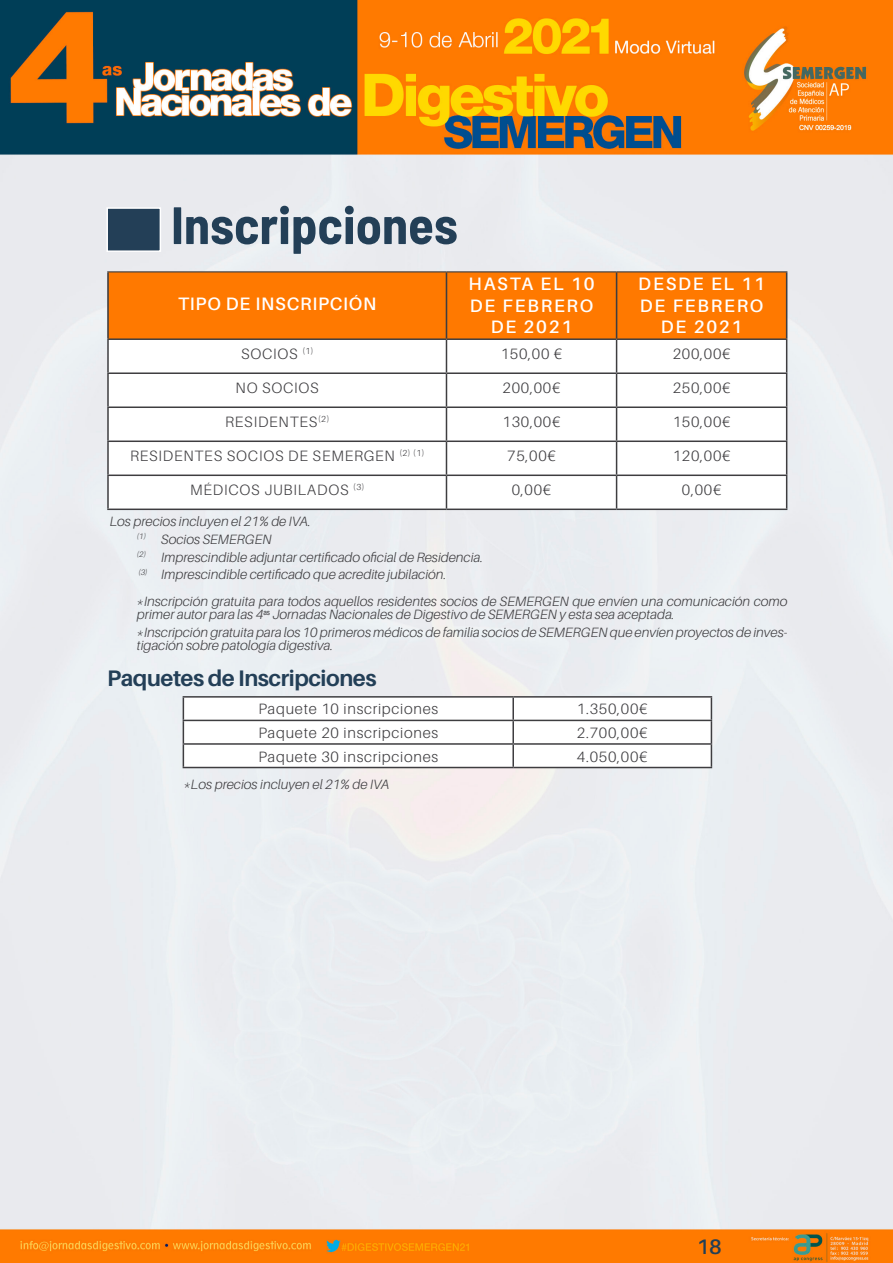
<style>
.page{position:relative;width:893px;height:1263px;background:#fff}
.page>*{position:absolute;margin:0;border:0;box-sizing:border-box;transform-origin:0 0}
.t1{font:700 semi-condensed 52.5px "Barlow";color:#233f57}
.t2{font:700 22.5px "Aileron";letter-spacing:-.02em;color:#233f57}
.t3{font:600 21px "Aileron";color:#233f57}
.t4{font:600 18px/21.6px "Aileron";letter-spacing:.1em;color:#fff;text-align:center}
.t5{font:600 18px "Aileron";letter-spacing:.04em;color:#fff}
.t6{font:300 15px "Aileron";letter-spacing:.05em;color:#3e3d40}
.t7{font:italic 300 13.5px/17.7px "Aileron";color:#3e3d40}
</style>
<div class="page">
<img style="left:0;top:0;width:893px;height:1263px">
<div style="left:106px;top:207px;width:55px;height:45px;background:#233f57;border:2px solid #fff"></div>
<div style="left:109px;top:272px;width:677px;height:66px;background:#ff7900"></div>
<svg style="left:109px;top:340px;width:677px;height:169px"></svg>
<hr style="left:107px;top:340px;width:2px;height:32px;background:#3e3d40">
<hr style="left:107px;top:374px;width:2px;height:32px;background:#3e3d40">
<hr style="left:107px;top:408px;width:2px;height:32px;background:#3e3d40">
<hr style="left:107px;top:442px;width:2px;height:32px;background:#3e3d40">
<hr style="left:107px;top:476px;width:2px;height:33px;background:#3e3d40">
<hr style="left:107px;top:338px;width:339px;height:2px;background:#3e3d40">
<hr style="left:107px;top:372px;width:339px;height:2px;background:#3e3d40">
<hr style="left:107px;top:406px;width:339px;height:2px;background:#3e3d40">
<hr style="left:107px;top:440px;width:339px;height:2px;background:#3e3d40">
<hr style="left:107px;top:474px;width:339px;height:2px;background:#3e3d40">
<hr style="left:107px;top:509px;width:339px;height:1px;background:#3e3d40">
<hr style="left:446px;top:340px;width:1px;height:32px;background:#3e3d40">
<hr style="left:616px;top:340px;width:1px;height:32px;background:#3e3d40">
<hr style="left:786px;top:340px;width:1px;height:32px;background:#3e3d40">
<hr style="left:446px;top:374px;width:1px;height:32px;background:#3e3d40">
<hr style="left:616px;top:374px;width:1px;height:32px;background:#3e3d40">
<hr style="left:786px;top:374px;width:1px;height:32px;background:#3e3d40">
<hr style="left:446px;top:408px;width:1px;height:32px;background:#3e3d40">
<hr style="left:616px;top:408px;width:1px;height:32px;background:#3e3d40">
<hr style="left:786px;top:408px;width:1px;height:32px;background:#3e3d40">
<hr style="left:446px;top:442px;width:1px;height:32px;background:#3e3d40">
<hr style="left:616px;top:442px;width:1px;height:32px;background:#3e3d40">
<hr style="left:786px;top:442px;width:1px;height:32px;background:#3e3d40">
<hr style="left:446px;top:476px;width:1px;height:33px;background:#3e3d40">
<hr style="left:616px;top:476px;width:1px;height:33px;background:#3e3d40">
<hr style="left:786px;top:476px;width:1px;height:33px;background:#3e3d40">
<hr style="left:446px;top:372px;width:171px;height:2px;background:#3e3d40">
<hr style="left:617px;top:372px;width:170px;height:2px;background:#3e3d40">
<hr style="left:446px;top:406px;width:171px;height:2px;background:#3e3d40">
<hr style="left:617px;top:406px;width:170px;height:2px;background:#3e3d40">
<hr style="left:446px;top:440px;width:171px;height:2px;background:#3e3d40">
<hr style="left:617px;top:440px;width:170px;height:2px;background:#3e3d40">
<hr style="left:446px;top:474px;width:171px;height:2px;background:#3e3d40">
<hr style="left:617px;top:474px;width:170px;height:2px;background:#3e3d40">
<hr style="left:446px;top:509px;width:171px;height:1px;background:#3e3d40">
<hr style="left:617px;top:509px;width:170px;height:1px;background:#3e3d40">
<hr style="left:107px;top:272px;width:2px;height:66px;background:#3e3d40">
<hr style="left:107px;top:271px;width:339px;height:1px;background:#3e3d40">
<hr style="left:446px;top:272px;width:1px;height:66px;background:#3e3d40">
<hr style="left:616px;top:272px;width:1px;height:66px;background:#3e3d40">
<hr style="left:786px;top:272px;width:1px;height:66px;background:#3e3d40">
<hr style="left:446px;top:271px;width:171px;height:1px;background:#3e3d40">
<hr style="left:617px;top:271px;width:170px;height:1px;background:#3e3d40">
<hr style="left:446px;top:338px;width:171px;height:2px;background:#3e3d40">
<hr style="left:617px;top:338px;width:170px;height:2px;background:#3e3d40">
<hr style="left:183px;top:696px;width:330px;height:2px;background:#3e3d40">
<hr style="left:513px;top:696px;width:199px;height:2px;background:#3e3d40">
<hr style="left:183px;top:767px;width:330px;height:1px;background:#3e3d40">
<svg style="left:183px;top:697px;width:529px;height:70px"></svg>
<hr style="left:513px;top:767px;width:199px;height:1px;background:#3e3d40">
<h1 class="t1" style="left:171px;top:193px;width:288px">Inscripciones</h1>
<h3 class="t5" style="left:178px;top:294px;width:200px">TIPO DE INSCRIPCIÓN</h3>
<h3 class="t4" style="left:469px;top:273px;width:127px">HASTA EL 10<br>DE FEBRERO<br>DE 2021</h3>
<h3 class="t4" style="left:638px;top:273px;width:128px">DESDE EL 11<br>DE FEBRERO<br>DE 2021</h3>
<p class="t6" style="left:241px;top:346px;width:74px">SOCIOS <sup>(1)</sup></p>
<p class="t6" style="left:501px;top:346px;width:63px">150,00 €</p>
<p class="t6" style="left:673px;top:346px;width:59px">200,00€</p>
<p class="t6" style="left:236px;top:380px;width:85px">NO SOCIOS</p>
<p class="t6" style="left:503px;top:380px;width:59px">200,00€</p>
<p class="t6" style="left:673px;top:380px;width:59px">250,00€</p>
<p class="t6" style="left:225px;top:414px;width:106px">RESIDENTES<sup>(2)</sup></p>
<p class="t6" style="left:503px;top:414px;width:59px">130,00€</p>
<p class="t6" style="left:673px;top:414px;width:59px">150,00€</p>
<p class="t6" style="left:130px;top:448px;width:296px">RESIDENTES SOCIOS DE SEMERGEN <sup>(2)</sup> <sup>(1)</sup></p>
<p class="t6" style="left:507px;top:448px;width:50px">75,00€</p>
<p class="t6" style="left:673px;top:448px;width:59px">120,00€</p>
<p class="t6" style="left:190px;top:482px;width:176px">MÉDICOS JUBILADOS <sup>(3)</sup></p>
<p class="t6" style="left:512px;top:482px;width:41px">0,00€</p>
<p class="t6" style="left:682px;top:482px;width:41px">0,00€</p>
<p class="t7" style="left:137px;top:513px;width:347px;text-indent:-27px">Los precios incluyen el 21% de IVA.<br><sup>(1)</sup> Socios SEMERGEN<br><sup>(2)</sup> Imprescindible adjuntar certificado oficial de Residencia. <sup>(3)</sup> Imprescindible certificado que acredite jubilación.</p>
<p class="t7" style="left:137px;top:594px;width:652px;line-height:13.5px">*Inscripción gratuita para todos aquellos residentes socios de SEMERGEN que envíen una comunicación como primer autor para las 4<sup>as</sup> Jornadas Nacionales de Digestivo de SEMERGEN y esta sea aceptada.</p>
<p class="t7" style="left:137px;top:625px;width:652px;line-height:13.5px">*Inscripción gratuita para los 10 primeros médicos de familia socios de SEMERGEN que envíen proyectos de inves&shy;tigación sobre patología digestiva.</p>
<h2 class="t2" style="left:107px;top:665px;width:271px">Paquetes de Inscripciones</h2>
<p class="t6" style="left:258px;top:701px;width:181px">Paquete 10 inscripciones</p>
<p class="t6" style="left:577px;top:701px;width:72px">1.350,00€</p>
<p class="t6" style="left:258px;top:724px;width:181px">Paquete 20 inscripciones</p>
<p class="t6" style="left:577px;top:724px;width:72px">2.700,00€</p>
<p class="t6" style="left:258px;top:748px;width:181px">Paquete 30 inscripciones</p>
<p class="t6" style="left:577px;top:748px;width:72px">4.050,00€</p>
<p class="t7" style="left:184px;top:775px;width:207px">*Los precios incluyen el 21% de IVA</p>
<h3 class="t3" style="left:697px;top:1235px;width:27px">18</h3>
</div>
